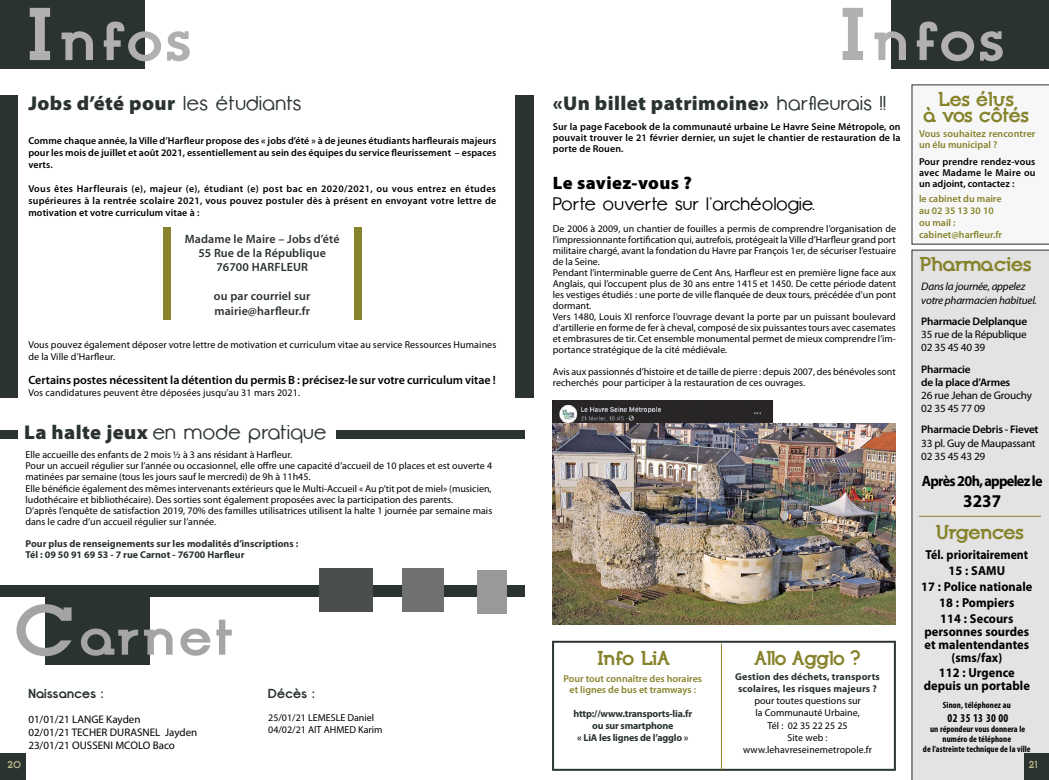
<style>
.page{position:relative;width:1049px;height:780px;background:#fff}
.page>*{position:absolute;margin:0;border:0;box-sizing:border-box;transform-origin:0 0}
.t1{font:700 55px "Opificio Serif";letter-spacing:.01em;color:#b1b0af;scale:1.1 1}
.t2{font:700 50px "Opificio Serif";letter-spacing:.04em;color:#a5a5a3;scale:1.1 1}
.t3{font:900 20px "Myriad Pro";letter-spacing:.02em;color:#2a332f}
.t4{font:700 20px/16px "Opificio Serif";letter-spacing:-.04em;color:#87832c;text-align:center}
.t5{font:20px "Opificio";letter-spacing:.025em;color:#2a332f}
.t6{font:18px "Opificio";letter-spacing:.025em;color:#000}
.t7{font:900 18px "Myriad Pro";letter-spacing:.02em;color:#000}
.t8{font:700 18px "Myriad Pro";color:#000;scale:.95 1}
.t9{font:700 15px "Myriad Pro";letter-spacing:-.05em;color:#000;scale:.95 1}
.t10{font:700 13px/13px "Myriad Pro";letter-spacing:.005em;color:#000;text-align:center;scale:.95 1}
.t11{font:700 13px/15.8px "Myriad Pro";letter-spacing:.005em;color:#000;text-align:center;scale:.91 1}
.t12{font:700 13px "Opificio";letter-spacing:.015em;color:#2a332f}
.t13{font:600 12px/14.4px "Myriad Pro";letter-spacing:.01em;color:#2a332f;text-align:center}
.t14{font:600 12px "Myriad Pro";color:#000}
.t15{font:700 condensed 12px "Myriad Pro";letter-spacing:.02em;color:#000;scale:.95 1}
.t16{font:11px/13.2px "Myriad Pro";letter-spacing:-.02em;color:#000}
.t17{font:11px/13.2px "Myriad Pro";color:#000}
.t18{font:600 11px/13.2px "Myriad Pro";letter-spacing:-.02em;color:#000}
.t19{font:italic 11px/13.2px "Myriad Pro";letter-spacing:-.02em;color:#000}
.t20{font:10px/11px "Myriad Pro";color:#000}
.t21{font:600 10px/11px "Myriad Pro";letter-spacing:.01em;color:#000;text-align:justify}
.t22{font:700 10px/12px "Myriad Pro";color:#2a332f}
.t23{font:600 10px/12px "Myriad Pro";color:#87832c}
.t24{font:700 10px/12px "Myriad Pro";letter-spacing:-.02em;color:#2a332f;text-align:center}
.t25{font:700 10px "Opificio Serif";color:#c2bb8e}
.t26{font:700 condensed 9px/10px "Myriad Pro";letter-spacing:.005em;color:#000;text-align:center}
.s1{font-size:74.6px}
.s2{font-family:"Opificio";font-weight:400}
.s3{font-family:"Myriad Pro";font-weight:900}
.s4{font-size:70px}
</style>
<div class="page">
<div style="left:911px;top:249px;width:138px;height:531px;background:#e4e3e3"></div>
<div style="left:1025px;top:753px;width:24px;height:27px;background:#2a332f"></div>
<div style="left:0;top:753px;width:26px;height:27px;background:#2a332f"></div>
<svg style="left:911px;top:84px;width:138px;height:160px"></svg>
<hr style="left:919px;top:516px;width:122px;height:1px;background:#87832c">
<div style="left:0;top:0;width:145px;height:68px;background:#2a332f"></div>
<div style="left:45px;top:590px;width:105px;height:75px;background:#2a332f"></div>
<div style="left:0;top:585px;width:524px;height:11px;background:#2a332f"></div>
<div style="left:319px;top:568px;width:53px;height:44px;background:#4a4f4b"></div>
<div style="left:402px;top:568px;width:42px;height:44px;background:#6f716e"></div>
<div style="left:477px;top:569px;width:30px;height:44px;background:#9a9997"></div>
<div style="left:891px;top:0;width:158px;height:68px;background:#2a332f"></div>
<div style="left:552px;top:640px;width:344px;height:130px;background:#fff;border:2px solid #2a332f"></div>
<hr style="left:721px;top:643px;width:1px;height:126px;background:#87832c">
<img style="left:553px;top:400px;width:219px;height:23px">
<div style="left:0;top:95px;width:18px;height:302px;background:#2a332f"></div>
<div style="left:515px;top:96px;width:18px;height:302px;background:#2a332f"></div>
<div style="left:354px;top:227px;width:7px;height:92px;background:#87832c"></div>
<div style="left:163px;top:227px;width:7px;height:92px;background:#87832c"></div>
<img style="left:553px;top:423px;width:343px;height:201px">
<div style="left:0;top:430px;width:18px;height:8px;background:#2a332f"></div>
<div style="left:336px;top:430px;width:188px;height:8px;background:#2a332f"></div>
<h1 class="t1" style="left:25px;top:8px;width:154px"><span class="s1">I</span>nfos</h1>
<h1 class="t1" style="left:838px;top:8px;width:154px"><span class="s1">I</span>nfos</h1>
<h3 class="t3" style="left:28px;top:90px;width:274px">Jobs d’été pour <span class="s2">les étudiants</span></h3>
<h3 class="t3" style="left:553px;top:90px;width:335px">«Un billet patrimoine» <span class="s2">harfleurais !!</span></h3>
<p class="t21" style="left:28px;top:134px;width:469px;line-height:12px">Comme chaque année, la Ville d’Harfleur propose des « jobs d’été » à de jeunes étudiants harfleurais majeurs pour les mois de juillet et août 2021, essentiellement au sein des équipes du service fleurissement – espaces verts.</p>
<p class="t21" style="left:28px;top:182px;width:469px;line-height:12px">Vous êtes Harfleurais (e), majeur (e), étudiant (e) post bac en 2020/2021, ou vous entrez en études supérieures à la rentrée scolaire 2021, vous pouvez postuler dès à présent en envoyant votre lettre de motivation et votre curriculum vitae à :</p>
<p class="t13" style="left:185px;top:231px;width:156px">Madame le Maire – Jobs d’été<br>55 Rue de la République<br>76700 HARFLEUR</p>
<p class="t13" style="left:214px;top:288px;width:98px;text-align:left">ou par courriel sur mairie@harfleur.fr</p>
<p class="t20" style="left:28px;top:338px;width:469px;line-height:12px">Vous pouvez également déposer votre lettre de motivation et curriculum vitae au service Ressources Humaines de la Ville d’Harfleur.</p>
<p class="t14" style="left:28px;top:372px;width:469px">Certains postes nécessitent la détention du permis B : précisez-le sur votre curriculum vitae !</p>
<p class="t20" style="left:28px;top:387px;width:273px">Vos candidatures peuvent être déposées jusqu’au 31 mars 2021.</p>
<h3 class="t5" style="left:24px;top:421px;width:304px"><span class="s3">La halte jeux</span> en mode pratique</h3>
<p class="t20" style="left:26px;top:449px;width:468px">Elle accueille des enfants de 2 mois ½ à 3 ans résidant à Harfleur.<br>Pour un accueil régulier sur l’année ou occasionnel, elle offre une capacité d’accueil de 10 places et est ouverte 4 matinées par semaine (tous les jours sauf le mercredi) de 9h à 11h45.<br>Elle bénéficie également des mêmes intervenants extérieurs que le Multi-Accueil « Au p’tit pot de miel» (musicien, ludothécaire et bibliothécaire). Des sorties sont également proposées avec la participation des parents.<br>D’après l’enquête de satisfaction 2019, 70% des familles utilisatrices utilisent la halte 1 journée par semaine mais dans le cadre d’un accueil régulier sur l’année.</p>
<p class="t22" style="left:26px;top:537px;width:274px;line-height:11px">Pour plus de renseignements sur les modalités d’inscriptions :<br>Tél : 09 50 91 69 53 - 7 rue Carnot - 76700 Harfleur</p>
<h2 class="t2" style="left:13px;top:607px;width:200px"><span class="s4">C</span>arnet</h2>
<p class="t25" style="left:7px;top:758px;width:15px">20</p>
<h3 class="t12" style="left:28px;top:686px;width:77px">Naissances :</h3>
<p class="t17" style="left:28px;top:712px;width:170px">01/01/21 LANGE Kayden<br>02/01/21 TECHER DURASNEL Jayden<br>23/01/21 OUSSENI MCOLO Baco</p>
<h3 class="t12" style="left:268px;top:686px;width:48px">Décès :</h3>
<p class="t20" style="left:268px;top:712px;width:116px;line-height:12px">25/01/21 LEMESLE Daniel<br>04/02/21 AIT AHMED Karim</p>
<p class="t21" style="left:553px;top:121px;width:349px">Sur la page Facebook de la communauté urbaine Le Havre Seine Métropole, on pouvait trouver le 21 février dernier, un sujet le chantier de restauration de la porte de Rouen.</p>
<h3 class="t7" style="left:553px;top:170px;width:141px">Le saviez-vous ?</h3>
<h3 class="t6" style="left:553px;top:194px;width:263px">Porte ouverte sur l’archéologie.</h3>
<p class="t20" style="left:553px;top:223px;width:345px">De 2006 à 2009, un chantier de fouilles a permis de comprendre l’organisation de l’impressionnante fortification qui, autrefois, protégeait la Ville d’Harfleur grand port militaire chargé, avant la fondation du Havre par François 1er, de sécuriser l’estuaire de la Seine.<br>Pendant l’interminable guerre de Cent Ans, Harfleur est en première ligne face aux Anglais, qui l’occupent plus de 30 ans entre 1415 et 1450. De cette période datent les vestiges étudiés : une porte de ville flanquée de deux tours, précédée d’un pont dormant.<br>Vers 1480, Louis XI renforce l’ouvrage devant la porte par un puissant boulevard d’artillerie en forme de fer à cheval, composé de six puissantes tours avec casemates et embrasures de tir. Cet ensemble monumental permet de mieux comprendre l’im&shy;portance stratégique de la cité médiévale.</p>
<p class="t20" style="left:553px;top:366px;width:344px">Avis aux passionnés d’histoire et de taille de pierre : depuis 2007, des bénévoles sont recherchés pour participer à la restauration de ces ouvrages.</p>
<h3 class="t4" style="left:597px;top:650px;width:75px">Info LiA</h3>
<p class="t23" style="left:563px;top:672px;width:140px;line-height:11px;text-align:center">Pour tout connaître des horaires et lignes de bus et tramways :</p>
<p class="t24" style="left:573px;top:706px;width:120px">http://www.transports-lia.fr ou sur smartphone<br>« LiA les lignes de l’agglo »</p>
<h3 class="t4" style="left:754px;top:650px;width:108px">Allo Agglo ?</h3>
<p class="t22" style="left:735px;top:670px;width:146px">Gestion des déchets, transports scolaires, les risques majeurs ?</p>
<p class="t20" style="left:743px;top:695px;width:130px;line-height:12px;text-align:center">pour toutes questions sur<br>la Communauté Urbaine,<br>Tél : 02 35 22 25 25<br>Site web : www.lehavreseinemetropole.fr</p>
<h3 class="t4" style="left:923px;top:91px;width:108px">Les élus<br>à vos côtés</h3>
<p class="t23" style="left:919px;top:128px;width:118px;line-height:11px">Vous souhaitez rencontrer un élu municipal ?</p>
<p class="t21" style="left:919px;top:156px;width:118px">Pour prendre rendez-vous avec Madame le Maire ou un adjoint, contactez :</p>
<p class="t23" style="left:919px;top:192px;width:85px">le cabinet du maire au 02 35 13 30 10 ou mail : cabinet@harfleur.fr</p>
<h3 class="t4" style="left:919px;top:256px;width:114px">Pharmacies</h3>
<p class="t19" style="left:921px;top:280px;width:117px">Dans la journée, appelez votre pharmacien habituel.</p>
<p class="t18" style="left:921px;top:314px;width:107px">Pharmacie Delplanque</p>
<p class="t16" style="left:921px;top:327px;width:107px">35 rue de la République<br>02 35 45 40 39</p>
<p class="t18" style="left:921px;top:362px;width:90px">Pharmacie<br>de la place d’Armes</p>
<p class="t16" style="left:921px;top:388px;width:112px">26 rue Jehan de Grouchy<br>02 35 45 77 09</p>
<p class="t18" style="left:921px;top:423px;width:119px">Pharmacie Debris - Fievet</p>
<p class="t16" style="left:921px;top:436px;width:116px">33 pl. Guy de Maupassant<br>02 35 45 43 29</p>
<h3 class="t9" style="left:922px;top:471px;width:129px">Après 20h, appelez le</h3>
<h3 class="t8" style="left:963px;top:489px;width:41px">3237</h3>
<h3 class="t4" style="left:935px;top:524px;width:91px">Urgences</h3>
<h3 class="t11" style="left:921px;top:546px;width:124px">Tél. prioritairement<br>15 : SAMU<br>17 : Police nationale<br>18 : Pompiers<br>114 : Secours</h3>
<h3 class="t10" style="left:924px;top:624px;width:112px">personnes sourdes et malentendantes (sms/fax)</h3>
<h3 class="t10" style="left:924px;top:666px;width:113px">112 : Urgence depuis un portable</h3>
<p class="t26" style="left:943px;top:700px;width:69px">Sinon, téléphonez au</p>
<p class="t15" style="left:947px;top:710px;width:66px">02 35 13 30 00</p>
<p class="t26" style="left:923px;top:723px;width:109px">un répondeur vous donnera le numéro de téléphone<br>de l’astreinte technique de la ville</p>
<p class="t25" style="left:1029px;top:758px;width:10px">21</p>
</div>
